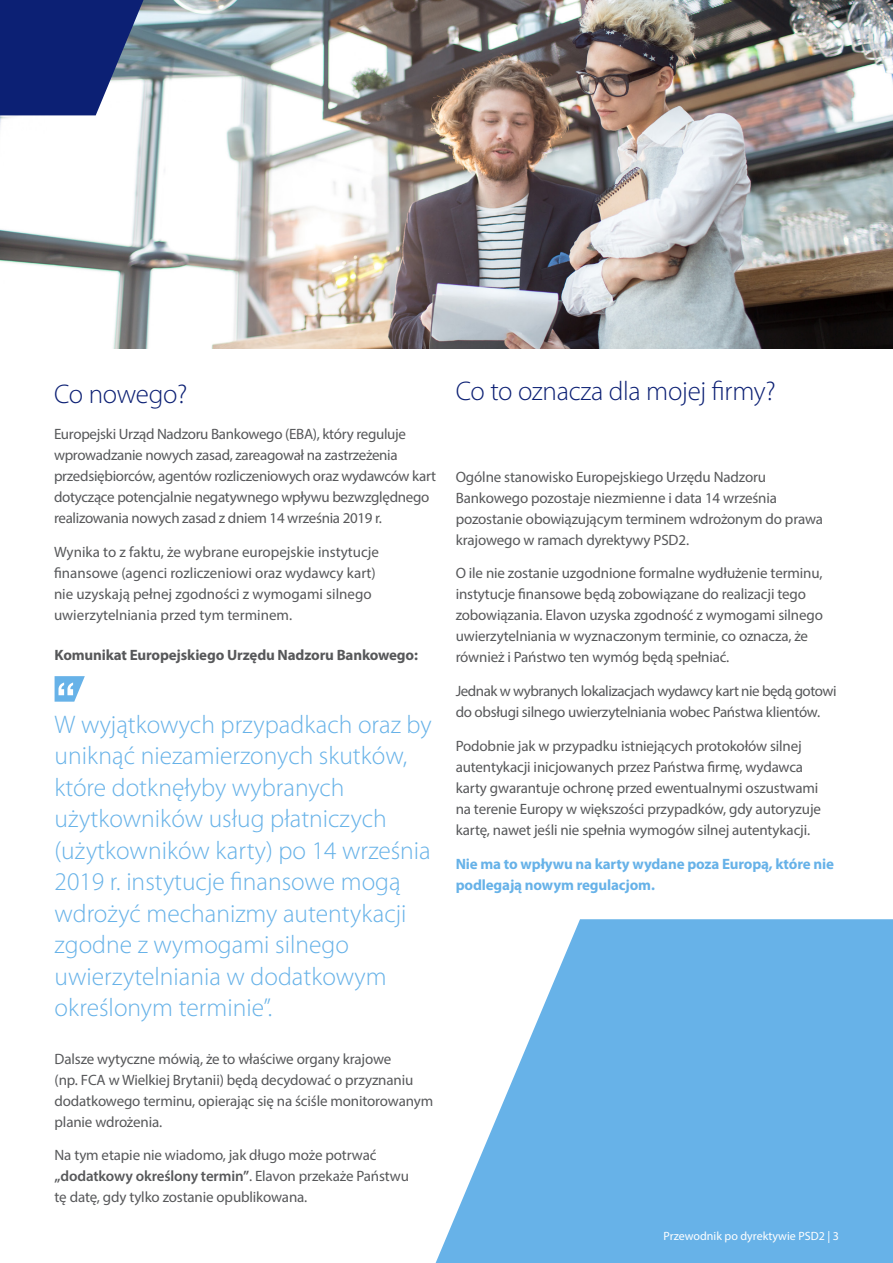
<style>
.page{position:relative;width:893px;height:1263px;background:#fff}
.page>*{position:absolute;margin:0;border:0;box-sizing:border-box;transform-origin:0 0}
.P-Main_Body_Text{font:300 27px "Myriad Pro";letter-spacing:-.01em;color:#0c2074}
.t1{font:300 25.5px/31.5px "Myriad Pro";color:#67b2e8}
.P-Main_Body_Text-2{font:15px/21px "Myriad Pro";letter-spacing:-.01em;color:#57585a}
.P-Main_Body_Text-3{font:700 15px/21px "Myriad Pro";letter-spacing:-.01em;color:#67b2e8}
.P-Main_Body_Text-4{font:700 15px "Myriad Pro";letter-spacing:-.01em;color:#57585a}
.H5-Web_Address_URL{font:12px "Myriad Pro";color:#fff}
.s1{font-weight:600}
</style>
<div class="page">
<svg style="left:436px;top:919px;width:457px;height:344px;fill:#67b2e8"></svg>
<img style="left:0;top:0;width:893px;height:349px">
<svg style="left:0;top:0;width:143px;height:115px"></svg>
<svg style="left:55px;top:676px;width:30px;height:26px"></svg>
<p class="P-Main_Body_Text" style="left:54px;top:377px;width:135px">Co nowego?</p>
<p class="P-Main_Body_Text" style="left:456px;top:375px;width:322px">Co to oznacza dla mojej firmy?</p>
<p class="P-Main_Body_Text-2" style="left:54px;top:423px;width:384px">Europejski Urząd Nadzoru Bankowego (EBA), który reguluje wprowadzanie nowych zasad, zareagował na zastrzeżenia przedsiębiorców, agentów rozliczeniowych oraz wydawców kart dotyczące potencjalnie negatywnego wpływu bezwzględnego realizowania nowych zasad z dniem 14 września 2019 r.</p>
<p class="P-Main_Body_Text-2" style="left:54px;top:541px;width:327px">Wynika to z faktu, że wybrane europejskie instytucje finansowe (agenci rozliczeniowi oraz wydawcy kart) nie uzyskają pełnej zgodności z wymogami silnego uwierzytelniania przed tym terminem.</p>
<p class="P-Main_Body_Text-4" style="left:55px;top:646px;width:365px">Komunikat Europejskiego Urzędu Nadzoru Bankowego:</p>
<p class="t1" style="left:55px;top:708px;width:379px">W wyjątkowych przypadkach oraz by uniknąć niezamierzonych skutków, które dotknęłyby wybranych użytkowników usług płatniczych (użytkowników karty) po 14 września<br>2019 r. instytucje finansowe mogą wdrożyć mechanizmy autentykacji zgodne z wymogami silnego uwierzytelniania w dodatkowym określonym terminie”.</p>
<p class="P-Main_Body_Text-2" style="left:55px;top:1048px;width:380px">Dalsze wytyczne mówią, że to właściwe organy krajowe<br>(np. FCA w Wielkiej Brytanii) będą decydować o przyznaniu dodatkowego terminu, opierając się na ściśle monitorowanym planie wdrożenia.</p>
<p class="P-Main_Body_Text-2" style="left:55px;top:1144px;width:356px">Na tym etapie nie wiadomo, jak długo może potrwać <span class="s1">„dodatkowy określony termin”</span>. Elavon przekaże Państwu tę datę, gdy tylko zostanie opublikowana.</p>
<p class="P-Main_Body_Text-2" style="left:456px;top:466px;width:369px">Ogólne stanowisko Europejskiego Urzędu Nadzoru Bankowego pozostaje niezmienne i data 14 września pozostanie obowiązującym terminem wdrożonym do prawa krajowego w ramach dyrektywy PSD2.</p>
<p class="P-Main_Body_Text-2" style="left:456px;top:562px;width:369px">O ile nie zostanie uzgodnione formalne wydłużenie terminu, instytucje finansowe będą zobowiązane do realizacji tego zobowiązania. Elavon uzyska zgodność z wymogami silnego uwierzytelniania w wyznaczonym terminie, co oznacza, że również i Państwo ten wymóg będą spełniać.</p>
<p class="P-Main_Body_Text-2" style="left:456px;top:680px;width:382px">Jednak w wybranych lokalizacjach wydawcy kart nie będą gotowi do obsługi silnego uwierzytelniania wobec Państwa klientów.</p>
<p class="P-Main_Body_Text-2" style="left:456px;top:735px;width:367px">Podobnie jak w przypadku istniejących protokołów silnej autentykacji inicjowanych przez Państwa firmę, wydawca karty gwarantuje ochronę przed ewentualnymi oszustwami na terenie Europy w większości przypadków, gdy autoryzuje kartę, nawet jeśli nie spełnia wymogów silnej autentykacji.</p>
<p class="P-Main_Body_Text-3" style="left:456px;top:852px;width:380px">Nie ma to wpływu na karty wydane poza Europą, które nie podlegają nowym regulacjom.</p>
<p class="H5-Web_Address_URL" style="left:663px;top:1229px;width:177px">Przewodnik po dyrektywie PSD2 | 3</p>
</div>
